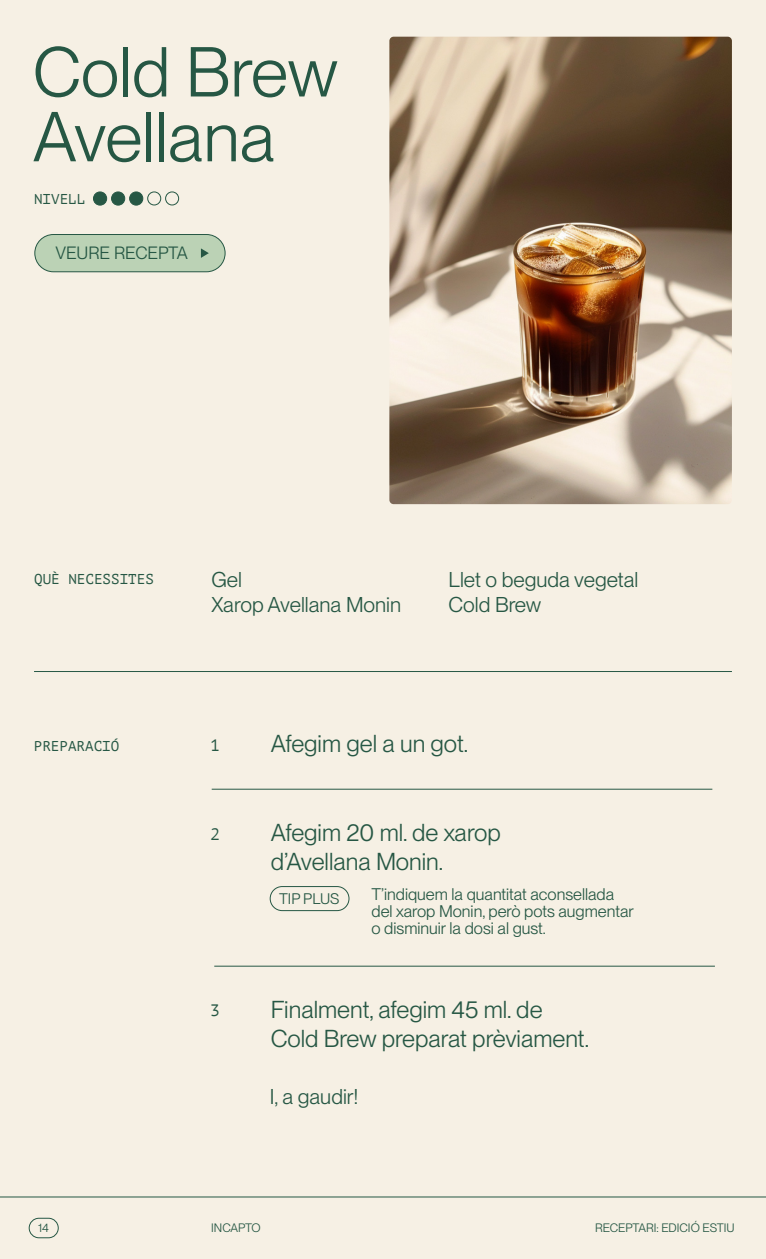
<style>
.page{position:relative;width:766px;height:1259px;background:#fff}
.page>*{position:absolute;margin:0;border:0;box-sizing:border-box;transform-origin:0 0}
.t1{font:69px/64.8px "PP Neue Montreal";color:#265744}
.t2{font:24px/28.8px "PP Neue Montreal";color:#265744}
.t3{font:21px/25.8px "PP Neue Montreal";color:#265744}
.t4{font:17.4px "PP Neue Montreal";color:#265744}
.t5{font:16.5px/16.8px "PP Neue Montreal";color:#265744}
.t6{font:16.5px "PT Mono";color:#265744}
.t7{font:15px "PP Neue Montreal";color:#265744}
.t8{font:14.25px "PT Mono";color:#265744}
.t9{font:12px "PP Neue Montreal";color:#265744}
</style>
<div class="page">
<div style="left:0;top:0;width:765px;height:1259px;background:#f6f0e4"></div>
<div style="left:29px;top:1217px;width:30px;height:21px;border:1px solid #265744;border-radius:10px"></div>
<hr style="left:0;top:1196px;width:765px;height:1px;background:#265744">
<img style="left:389px;top:37px;width:342px;height:467px">
<div style="left:93px;top:192px;width:14px;height:13px;background:#265744;border-radius:50%"></div>
<div style="left:93px;top:192px;width:14px;height:13px;border:1px solid #265744;border-radius:50%"></div>
<div style="left:111px;top:192px;width:14px;height:13px;background:#265744;border-radius:50%"></div>
<div style="left:111px;top:192px;width:14px;height:13px;border:1px solid #265744;border-radius:50%"></div>
<div style="left:130px;top:192px;width:13px;height:13px;background:#265744;border-radius:50%"></div>
<div style="left:129px;top:192px;width:14px;height:13px;border:1px solid #265744;border-radius:50%"></div>
<div style="left:147px;top:191px;width:14px;height:14px;border:1px solid #265744;border-radius:50%"></div>
<div style="left:165px;top:191px;width:14px;height:14px;border:1px solid #265744;border-radius:50%"></div>
<hr style="left:212px;top:789px;width:500px;height:1px;background:#265744">
<hr style="left:214px;top:965px;width:500px;height:1px;background:#265744">
<hr style="left:34px;top:671px;width:697px;height:1px;background:#265744">
<div style="left:35px;top:234px;width:190px;height:38px;background:#bbd2b5;border-radius:19px"></div>
<div style="left:34px;top:234px;width:191px;height:38px;border:1px solid #265744;border-radius:19px"></div>
<svg style="left:201px;top:248px;width:8px;height:10px"></svg>
<div style="left:270px;top:886px;width:79px;height:25px;border:1px solid #265744;border-radius:12px"></div>
<h1 class="t1" style="left:33px;top:39px;width:307px">Cold Brew<br>Avellana</h1>
<p class="t8" style="left:34px;top:191px;width:53px">NIVELL</p>
<p class="t4" style="left:55px;top:243px;width:134px">VEURE RECEPTA</p>
<p class="t8" style="left:34px;top:571px;width:121px">QUÈ NECESSITES</p>
<p class="t3" style="left:211px;top:566px;width:191px">Gel<br>Xarop Avellana Monin</p>
<p class="t3" style="left:448px;top:566px;width:191px">Llet o beguda vegetal<br>Cold Brew</p>
<p class="t8" style="left:34px;top:738px;width:87px">PREPARACIÓ</p>
<p class="t6" style="left:210px;top:736px;width:11px">1</p>
<p class="t2" style="left:270px;top:729px;width:199px">Afegim gel a un got.</p>
<p class="t6" style="left:210px;top:825px;width:11px">2</p>
<p class="t2" style="left:270px;top:818px;width:231px">Afegim 20 ml. de xarop d’Avellana Monin.</p>
<p class="t7" style="left:279px;top:890px;width:62px">TIP PLUS</p>
<p class="t5" style="left:371px;top:886px;width:264px">T’indiquem la quantitat aconsellada del xarop Monin, però pots augmentar o disminuir la dosi al gust.</p>
<p class="t6" style="left:210px;top:1001px;width:11px">3</p>
<p class="t2" style="left:270px;top:995px;width:320px">Finalment, afegim 45 ml. de<br>Cold Brew preparat prèviament.</p>
<p class="t3" style="left:270px;top:1084px;width:90px">I, a gaudir!</p>
<p class="t9" style="left:38px;top:1220px;width:12px">14</p>
<p class="t9" style="left:211px;top:1220px;width:51px">INCAPTO</p>
<p class="t9" style="left:595px;top:1220px;width:141px">RECEPTARI: EDICIÓ ESTIU</p>
</div>
